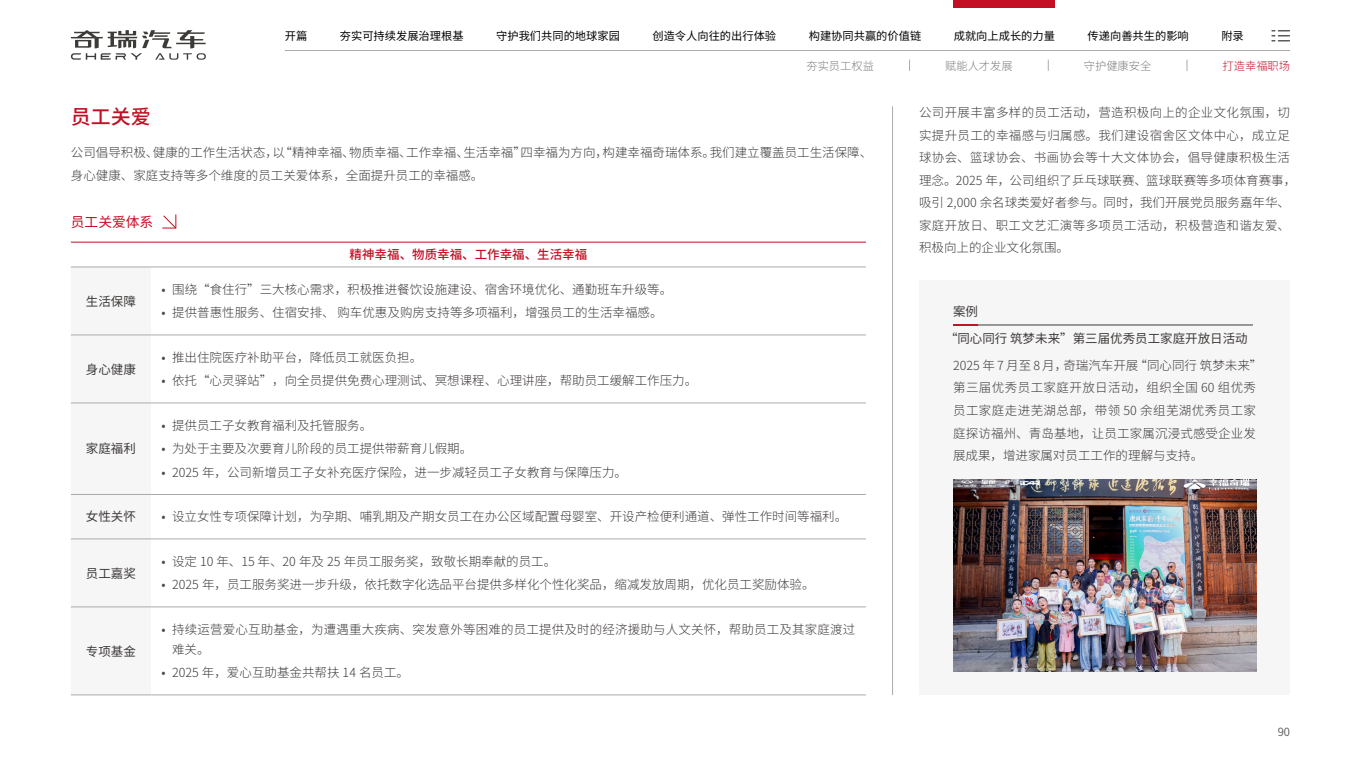
<style>
.page{position:relative;width:1361px;height:766px;background:#fff}
.page>*{position:absolute;margin:0;border:0;box-sizing:border-box;transform-origin:0 0}
.t1{font:500 20px "Source Han Sans CN";color:#c30e23}
.t2{font:13.75px "Source Han Sans CN";color:#c30e23}
.t3{font:300 12.5px/22.5px "Source Han Sans CN";color:#3e3a39}
.t4{font:300 12.5px/22.5px "Source Han Sans CN";letter-spacing:.025em;color:#3e3a39}
.t5{font:12.5px/27px "Source Han Sans CN";color:#3e3a39}
.t6{font:500 12.5px "Source Han Sans CN";color:#c30e23}
.t7{font:11.25px "Source Han Sans SC";color:#000}
.t8{font:300 11.25px "Source Han Sans SC";color:#7d7d7d}
.t9{font:300 11.25px "Source Han Sans SC";color:#c30e23}
.t10{font:11.25px "Source Han Sans SC";color:#575554}
.s1{font-weight:400;color:#4a4a4a}
</style>
<div class="page">
<svg style="left:162px;top:214px;width:14px;height:14px"></svg>
<div style="left:71px;top:335px;width:80px;height:273px;background:#f6f6f6"></div>
<hr style="left:71px;top:242px;width:80px;height:1px;background:#c30e23">
<hr style="left:151px;top:242px;width:715px;height:1px;background:#c30e23">
<hr style="left:71px;top:267px;width:80px;height:1px;background:#ababab">
<hr style="left:151px;top:267px;width:715px;height:1px;background:#ababab">
<hr style="left:71px;top:334px;width:80px;height:1px;background:#ababab">
<hr style="left:151px;top:334px;width:715px;height:1px;background:#ababab">
<hr style="left:71px;top:402px;width:80px;height:1px;background:#ababab">
<hr style="left:151px;top:402px;width:715px;height:1px;background:#ababab">
<hr style="left:71px;top:494px;width:80px;height:1px;background:#ababab">
<hr style="left:151px;top:494px;width:715px;height:1px;background:#ababab">
<hr style="left:71px;top:538px;width:80px;height:1px;background:#ababab">
<hr style="left:151px;top:538px;width:715px;height:1px;background:#ababab">
<hr style="left:71px;top:606px;width:80px;height:1px;background:#ababab">
<hr style="left:151px;top:606px;width:715px;height:1px;background:#ababab">
<hr style="left:71px;top:694px;width:80px;height:1px;background:#ababab">
<hr style="left:151px;top:694px;width:715px;height:1px;background:#ababab">
<div style="left:919px;top:281px;width:371px;height:413px;background:#f6f6f6"></div>
<hr style="left:953px;top:324px;width:300px;height:1px;background:#3e3a39">
<hr style="left:953px;top:324px;width:25px;height:2px;background:#c30e23">
<hr style="left:892px;top:106px;width:1px;height:588px;background:#ababab">
<img style="left:953px;top:479px;width:303px;height:192px">
<svg style="left:71px;top:30px;width:135px;height:30px"></svg>
<hr style="left:285px;top:50px;width:1005px;height:1px;background:#ababab">
<div style="left:954px;top:0;width:101px;height:7px;background:#c30e23"></div>
<svg style="left:1272px;top:30px;width:17px;height:11px"></svg>
<p class="t7" style="left:285px;top:30px;width:24px">开篇</p>
<p class="t7" style="left:340px;top:30px;width:125px">夯实可持续发展治理根基</p>
<p class="t7" style="left:496px;top:30px;width:125px">守护我们共同的地球家园</p>
<p class="t7" style="left:652px;top:30px;width:125px">创造令人向往的出行体验</p>
<p class="t7" style="left:809px;top:30px;width:114px">构建协同共赢的价值链</p>
<p class="t7" style="left:954px;top:30px;width:103px">成就向上成长的力量</p>
<p class="t7" style="left:1087px;top:30px;width:103px">传递向善共生的影响</p>
<p class="t7" style="left:1221px;top:30px;width:24px">附录</p>
<p class="t8" style="left:806px;top:59px;width:69px">夯实员工权益</p>
<p class="t8" style="left:945px;top:59px;width:69px">赋能人才发展</p>
<p class="t8" style="left:1084px;top:59px;width:69px">守护健康安全</p>
<p class="t9" style="left:1222px;top:59px;width:69px">打造幸福职场</p>
<h1 class="t1" style="left:71px;top:105px;width:81px">员工关爱</h1>
<p class="t3" style="left:71px;top:142px;width:803px">公司倡导积极、健康的工作生活状态，以“精神幸福、物质幸福、工作幸福、生活幸福”四幸福为方向，构建幸福奇瑞体系。我们建立覆盖员工生活保障、身心健康、家庭支持等多个维度的员工关爱体系，全面提升员工的幸福感。</p>
<p class="t2" style="left:71px;top:214px;width:84px">员工关爱体系</p>
<p class="t6" style="left:350px;top:247px;width:239px">精神幸福、物质幸福、工作幸福、生活幸福</p>
<p class="t5" style="left:86px;top:288px;width:51px">生活保障</p>
<p class="t3" style="left:161px;top:278px;width:512px"><span class="s1">•</span> 围绕“食住行”三大核心需求，积极推进餐饮设施建设、宿舍环境优化、通勤班车升级等。</p>
<p class="t3" style="left:161px;top:302px;width:502px"><span class="s1">•</span> 提供普惠性服务、住宿安排、 购车优惠及购房支持等多项福利，增强员工的生活幸福感。</p>
<p class="t5" style="left:86px;top:356px;width:51px">身心健康</p>
<p class="t5" style="left:86px;top:435px;width:51px">家庭福利</p>
<p class="t3" style="left:161px;top:346px;width:262px"><span class="s1">•</span> 推出住院医疗补助平台，降低员工就医负担。</p>
<p class="t3" style="left:161px;top:370px;width:537px"><span class="s1">•</span> 依托“心灵驿站”，向全员提供免费心理测试、冥想课程、心理讲座，帮助员工缓解工作压力。</p>
<p class="t3" style="left:161px;top:414px;width:212px"><span class="s1">•</span> 提供员工子女教育福利及托管服务。</p>
<p class="t3" style="left:161px;top:438px;width:312px"><span class="s1">•</span> 为处于主要及次要育儿阶段的员工提供带薪育儿假期。</p>
<p class="t3" style="left:161px;top:461px;width:467px"><span class="s1">•</span> 2025 年，公司新增员工子女补充医疗保险，进一步减轻员工子女教育与保障压力。</p>
<p class="t5" style="left:86px;top:503px;width:51px">女性关怀</p>
<p class="t3" style="left:161px;top:505px;width:687px"><span class="s1">•</span> 设立女性专项保障计划，为孕期、哺乳期及产期女员工在办公区域配置母婴室、开设产检便利通道、弹性工作时间等福利。</p>
<p class="t5" style="left:86px;top:559px;width:51px">员工嘉奖</p>
<p class="t5" style="left:86px;top:637px;width:51px">专项基金</p>
<p class="t3" style="left:161px;top:550px;width:396px"><span class="s1">•</span> 设定 10 年、15 年、20 年及 25 年员工服务奖，致敬长期奉献的员工。</p>
<p class="t3" style="left:161px;top:573px;width:655px"><span class="s1">•</span> 2025 年，员工服务奖进一步升级，依托数字化选品平台提供多样化个性化奖品，缩减发放周期，优化员工奖励体验。</p>
<p class="t3" style="left:172px;top:619px;width:685px;line-height:20px;text-indent:-11px"><span class="s1">•</span> 持续运营爱心互助基金，为遭遇重大疾病、突发意外等困难的员工提供及时的经济援助与人文关怀，帮助员工及其家庭渡过难关。</p>
<p class="t3" style="left:161px;top:661px;width:249px"><span class="s1">•</span> 2025 年，爱心互助基金共帮扶 14 名员工。</p>
<p class="t4" style="left:919px;top:102px;width:379px">公司开展丰富多样的员工活动，营造积极向上的企业文化氛围，切实提升员工的幸福感与归属感。我们建设宿舍区文体中心，成立足球协会、篮球协会、书画协会等十大文体协会，倡导健康积极生活理念。2025 年，公司组织了乒乓球联赛、篮球联赛等多项体育赛事，吸引 2,000 余名球类爱好者参与。同时，我们开展党员服务嘉年华、家庭开放日、职工文艺汇演等多项员工活动，积极营造和谐友爱、积极向上的企业文化氛围。</p>
<p class="t5" style="left:945px;top:298px;width:304px;text-indent:8px">案例<br>“同心同行 筑梦未来”第三届优秀员工家庭开放日活动</p>
<p class="t3" style="left:953px;top:354px;width:311px">2025 年 7 月至 8 月，奇瑞汽车开展“同心同行 筑梦未来”第三届优秀员工家庭开放日活动，组织全国 60 组优秀员工家庭走进芜湖总部，带领 50 余组芜湖优秀员工家庭探访福州、青岛基地，让员工家属沉浸式感受企业发展成果，增进家属对员工工作的理解与支持。</p>
<p class="t10" style="left:1277px;top:725px;width:14px">90</p>
</div>
